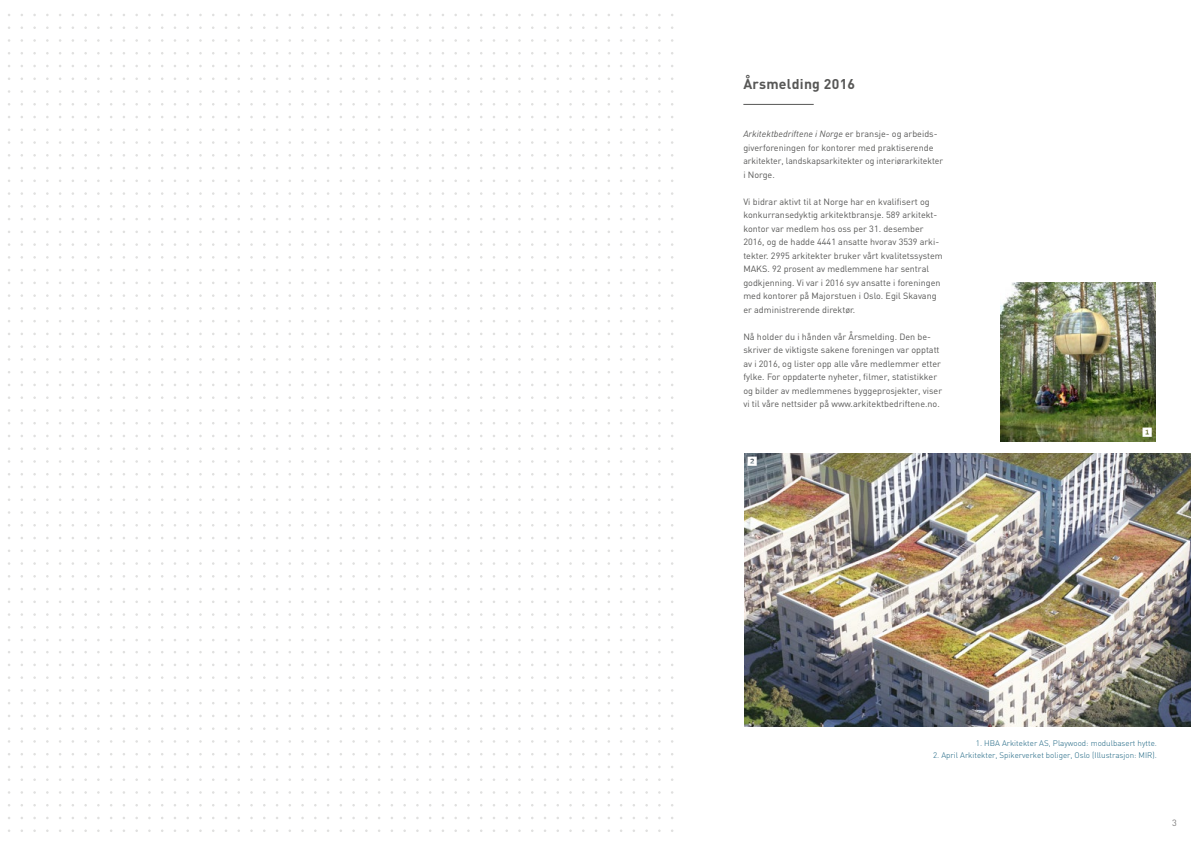
<style>
.page{position:relative;width:1191px;height:842px;background:#fff}
.page>*{position:absolute;margin:0;border:0;box-sizing:border-box;transform-origin:0 0}
.t1{font:700 14px "DIN";letter-spacing:.02em;color:#575756}
.t2{font:11px "Whitney Index Black Sq Bd";color:#fff}
.t3{font:9px/13.5px "DIN";color:#575756}
.t4{font:9px "DIN";color:#7c7b7b}
.t5{font:300 8px "DIN";color:#16607e}
.s1{font-style:italic}
</style>
<div class="page">
<img style="left:745px;top:454px;width:446px;height:272px">
<hr style="left:743px;top:104px;width:70px;height:1px;background:#575756">
<img style="left:1000px;top:283px;width:155px;height:158px">
<h1 class="t1" style="left:743px;top:75px;width:113px">Årsmelding 2016</h1>
<p class="t3" style="left:743px;top:127px;width:201px"><span class="s1">Arkitektbedriftene i Norge</span> er bransje- og arbeids&shy;giverforeningen for kontorer med praktiserende arkitekter, landskapsarkitekter og interiørarkitekter i Norge.</p>
<p class="t3" style="left:743px;top:195px;width:201px">Vi bidrar aktivt til at Norge har en kvalifisert og konkurransedyktig arkitektbransje. 589 arkitekt&shy;kontor var medlem hos oss per 31. desember 2016, og de hadde 4441 ansatte hvorav 3539 arki&shy;tekter. 2995 arkitekter bruker vårt kvalitetssystem MAKS. 92 prosent av medlemmene har sentral godkjenning. Vi var i 2016 syv ansatte i foreningen med kontorer på Majorstuen i Oslo. Egil Skavang er administrerende direktør.</p>
<p class="t3" style="left:743px;top:330px;width:200px">Nå holder du i hånden vår Årsmelding. Den be&shy;skriver de viktigste sakene foreningen var opptatt av i 2016, og lister opp alle våre medlemmer etter fylke. For oppdaterte nyheter, filmer, statistikker og bilder av medlemmenes byggeprosjekter, viser vi til våre nettsider på www.arkitektbedriftene.no.</p>
<p class="t2" style="left:747px;top:456px;width:12px">2</p>
<p class="t2" style="left:1141px;top:427px;width:12px">1</p>
<p class="t5" style="left:976px;top:738px;width:182px">1. HBA Arkitekter AS, Playwood: modulbasert hytte.</p>
<p class="t5" style="left:933px;top:750px;width:225px">2. April Arkitekter, Spikerverket boliger, Oslo (Illustrasjon: MIR).</p>
<p class="t4" style="left:1172px;top:817px;width:6px">3</p>
</div>
